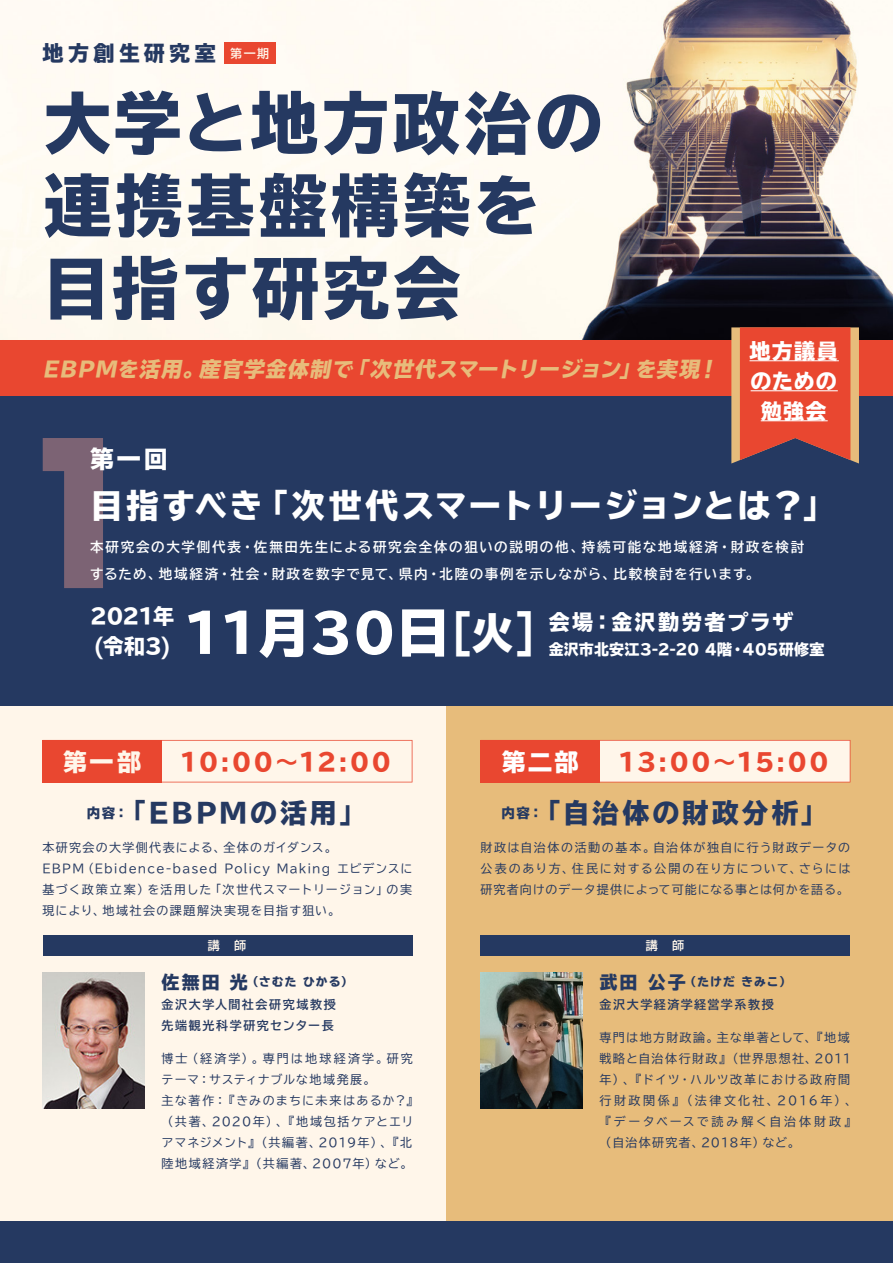
<style>
.page{position:relative;width:893px;height:1263px;background:#fff}
.page>*{position:absolute;margin:0;border:0;box-sizing:border-box;transform-origin:0 0}
.t1{font:800 67.5px/82.5px "TBUD Go Std";letter-spacing:.05em;color:#253961}
.t2{font:800 33px "TBUD Go Std";letter-spacing:.04em;color:#fff}
.t3{font:800 27px "TBUD Go Std";letter-spacing:.095em;color:#253961}
.t4{font:800 24px "TBUD Go Std";letter-spacing:.03em;color:#e94730}
.t5{font:800 24px "TBUD Go Std";letter-spacing:.105em;color:#fff}
.t6{font:800 24px "TBUD Go Std";color:#fff6ea}
.t7{font:italic 800 21px "TBUD Go Std";color:#e7bc7b}
.t8{font:800 21px "TBUD Go Std";letter-spacing:.105em;color:#fff}
.t9{font:800 21px/30px "TBUD Go Std";letter-spacing:.065em;color:#fff;text-align:center}
.t10{font:800 21px "TBUD Go Std";letter-spacing:.215em;color:#253961}
.t11{font:800 21px/30px "TBUD Go Std";letter-spacing:-.055em;color:#fff}
.t12{font:800 15px "TBUD Go Std";letter-spacing:.005em;color:#fff}
.t13{font:700 13.5px/27px "TBUD Go Std";letter-spacing:.12em;color:#fff}
.t14{font:12px/21px "TBUD Go Std";letter-spacing:.1em;color:#253961}
.t15{font:12px/21px "TBUD Go Std";letter-spacing:.12em;color:#253961}
.t16{font:700 12px/21px "TBUD Go Std";letter-spacing:.13em;color:#253961}
.t17{font:700 12px "TBUD Go Std";color:#fff6ea}
.t18{font:800 11.7px "TBUD Go Std";letter-spacing:.09em;color:#253961}
.s1{font-weight:700;font-size:12px;color:#fff6ea}
.s2{font-size:52.5px}
.s3{font-size:42px}
.s4{font-size:18px}
</style>
<div class="page">
<img style="left:0;top:0;width:893px;height:340px">
<div style="left:0;top:395px;width:893px;height:868px;background:#253961"></div>
<div style="left:0;top:340px;width:893px;height:55px;background:#e94730"></div>
<div style="left:0;top:706px;width:446px;height:514px;background:#fff6ea"></div>
<div style="left:446px;top:706px;width:447px;height:514px;background:#e7bc7b"></div>
<svg style="left:43px;top:438px;width:60px;height:150px"></svg>
<div style="left:224px;top:43px;width:51px;height:21px;background:#e94730"></div>
<svg style="left:162px;top:740px;width:250px;height:42px"></svg>
<div style="left:43px;top:740px;width:119px;height:42px;background:#e94730"></div>
<div style="left:600px;top:740px;width:250px;height:42px;background:#fff6ea"></div>
<div style="left:480px;top:740px;width:120px;height:42px;background:#e94730"></div>
<img style="left:43px;top:973px;width:102px;height:136px">
<div style="left:43px;top:935px;width:369px;height:21px;background:#253961"></div>
<img style="left:480px;top:973px;width:103px;height:136px">
<div style="left:480px;top:935px;width:370px;height:21px;background:#253961"></div>
<svg style="left:731px;top:327px;width:128px;height:136px"></svg>
<hr style="left:749px;top:360px;width:90px;height:1px;background:#fff">
<hr style="left:751px;top:390px;width:87px;height:1px;background:#fff">
<hr style="left:761px;top:420px;width:67px;height:1px;background:#fff">
<h3 class="t10" style="left:43px;top:41px;width:228px">地方創生研究室 <span class="s1">第一期</span></h3>
<h1 class="t1" style="left:43px;top:84px;width:562px">大学と地方政治の連携基盤構築を目指す研究会</h1>
<h3 class="t7" style="left:43px;top:357px;width:683px">EBPMを活用。産官学金体制で「次世代スマートリージョン」を実現！</h3>
<h3 class="t9" style="left:749px;top:336px;width:90px">地方議員のための勉強会</h3>
<h3 class="t5" style="left:90px;top:445px;width:79px">第一回</h3>
<h2 class="t2" style="left:90px;top:487px;width:746px">目指すべき「次世代スマートリージョンとは？」</h2>
<p class="t13" style="left:90px;top:533px;width:716px">本研究会の大学側代表・佐無田先生による研究会全体の狙いの説明の他、持続可能な地域経済・財政を検討するため、地域経済・社会・財政を数字で見て、県内・北陸の事例を示しながら、比較検討を行います。</p>
<h3 class="t11" style="left:90px;top:602px;width:85px">2021年(令和3)</h3>
<h3 class="t8" style="left:183px;top:611px;width:612px"><span class="s2">11月30日</span><span class="s3">[火]</span> 会場：金沢勤労者プラザ</h3>
<p class="t12" style="left:549px;top:641px;width:277px">金沢市北安江3-2-20 4階・405研修室</p>
<h3 class="t6" style="left:63px;top:748px;width:80px">第一部</h3>
<h3 class="t4" style="left:180px;top:748px;width:213px">10:00～12:00</h3>
<h3 class="t5" style="left:502px;top:748px;width:78px">第二部</h3>
<h3 class="t4" style="left:618px;top:748px;width:212px">13:00～15:00</h3>
<h3 class="t3" style="left:87px;top:798px;width:280px"><sup>内容：</sup>「EBPMの活用」</h3>
<p class="t14" style="left:43px;top:837px;width:371px">本研究会の大学側代表による、全体のガイダンス。<br>EBPM（Ebidence-based Policy Making エビデンスに基づく政策立案）を活用した「次世代スマートリージョン」の実現により、地域社会の課題解決実現を目指す狙い。</p>
<h3 class="t3" style="left:501px;top:798px;width:327px"><sup>内容：</sup>「自治体の財政分析」</h3>
<p class="t14" style="left:480px;top:837px;width:372px;text-align:justify">財政は自治体の活動の基本。自治体が独自に行う財政データの公表のあり方、住民に対する公開の在り方について、さらには研究者向けのデータ提供によって可能になる事とは何かを語る。</p>
<p class="t17" style="left:208px;top:936px;width:40px">講　師</p>
<p class="t17" style="left:646px;top:936px;width:40px">講　師</p>
<p class="t18" style="left:162px;top:975px;width:192px"><span class="s4">佐無田 光</span>（さむた ひかる）</p>
<p class="t18" style="left:600px;top:975px;width:193px"><span class="s4">武田 公子</span>（たけだ きみこ）</p>
<p class="t16" style="left:162px;top:994px;width:176px">金沢大学人間社会研究域教授先端観光科学研究センター長</p>
<p class="t14" style="left:162px;top:1048px;width:258px">博士（経済学）。専門は地球経済学。研究テーマ：サスティナブルな地域発展。<br>主な著作：『きみのまちに未来はあるか？』（共著、2020年）、『地域包括ケアとエリアマネジメント』（共編著、2019年）、『北陸地域経済学』（共編著、2007年）など。</p>
<p class="t16" style="left:600px;top:994px;width:176px">金沢大学経済学経営学系教授</p>
<p class="t15" style="left:600px;top:1027px;width:259px">専門は地方財政論。主な単著として、『地域戦略と自治体行財政』（世界思想社、2011年）、『ドイツ・ハルツ改革における政府間行財政関係』（法律文化社、2016年）、『データベースで読み解く自治体財政』（自治体研究者、2018年）など。</p>
</div>
